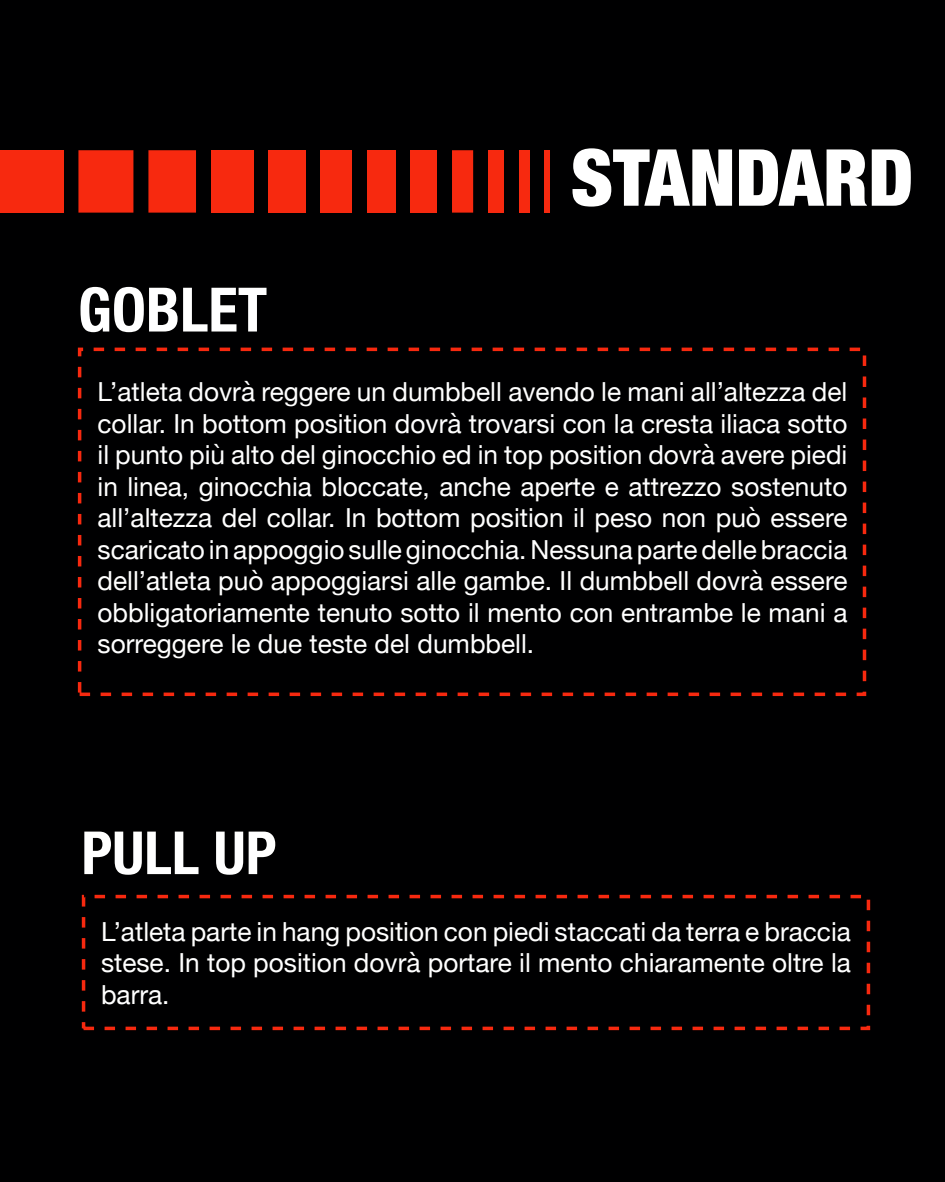
<style>
.page{position:relative;width:945px;height:1182px;background:#fff}
.page>*{position:absolute;margin:0;border:0;box-sizing:border-box;transform-origin:0 0}
.t1{font:900 condensed 78.75px "Helvetica Neue";color:#fff}
.t2{font:700 condensed 61.25px "Helvetica Neue";color:#fff}
.t3{font:700 condensed 59.5px "Helvetica Neue";color:#fff}
.t4{font:26.25px/31.5px "Helvetica Neue";color:#fff;text-align:justify}
</style>
<div class="page">
<div style="left:0;top:0;width:945px;height:1181px;background:#000001"></div>
<div style="left:211px;top:150px;width:42px;height:62px;background:#f7290f"></div>
<div style="left:268px;top:150px;width:37px;height:62px;background:#f7290f"></div>
<div style="left:320px;top:150px;width:32px;height:62px;background:#f7290f"></div>
<div style="left:367px;top:150px;width:29px;height:62px;background:#f7290f"></div>
<div style="left:411px;top:150px;width:26px;height:62px;background:#f7290f"></div>
<div style="left:452px;top:150px;width:21px;height:62px;background:#f7290f"></div>
<div style="left:488px;top:150px;width:16px;height:62px;background:#f7290f"></div>
<div style="left:519px;top:150px;width:11px;height:62px;background:#f7290f"></div>
<div style="left:545px;top:150px;width:5px;height:62px;background:#f7290f"></div>
<div style="left:148px;top:150px;width:48px;height:62px;background:#f7290f"></div>
<div style="left:78px;top:150px;width:55px;height:62px;background:#f7290f"></div>
<div style="left:0;top:150px;width:63px;height:62px;background:#f7290f"></div>
<div style="left:78px;top:347px;width:788px;height:349px;border:4px dashed #f7290f"></div>
<div style="left:82px;top:894px;width:788px;height:136px;border:4px dashed #f7290f"></div>
<h2 class="t2" style="left:78px;top:272px;width:191px">GOBLET</h2>
<h1 class="t1" style="left:571px;top:129px;width:344px">STANDARD</h1>
<p class="t4" style="left:98px;top:375px;width:751px">L’atleta dovrà reggere un dumbbell avendo le mani all’altezza del collar. In bottom position dovrà trovarsi con la cresta iliaca sotto il punto più alto del ginocchio ed in top position dovrà avere piedi in linea, ginocchia bloccate, anche aperte e attrezzo sostenuto all’altezza del collar. In bottom position il peso non può essere scaricato in appoggio sulle ginocchia. Nessuna parte delle braccia dell’atleta può appoggiarsi alle gambe. Il dumbbell dovrà essere obbligatoriamente tenuto sotto il mento con entrambe le mani a sorreggere le due teste del dumbbell.</p>
<h3 class="t3" style="left:81px;top:816px;width:197px">PULL UP</h3>
<p class="t4" style="left:101px;top:915px;width:751px">L’atleta parte in hang position con piedi staccati da terra e braccia stese. In top position dovrà portare il mento chiaramente oltre la barra.</p>
</div>
